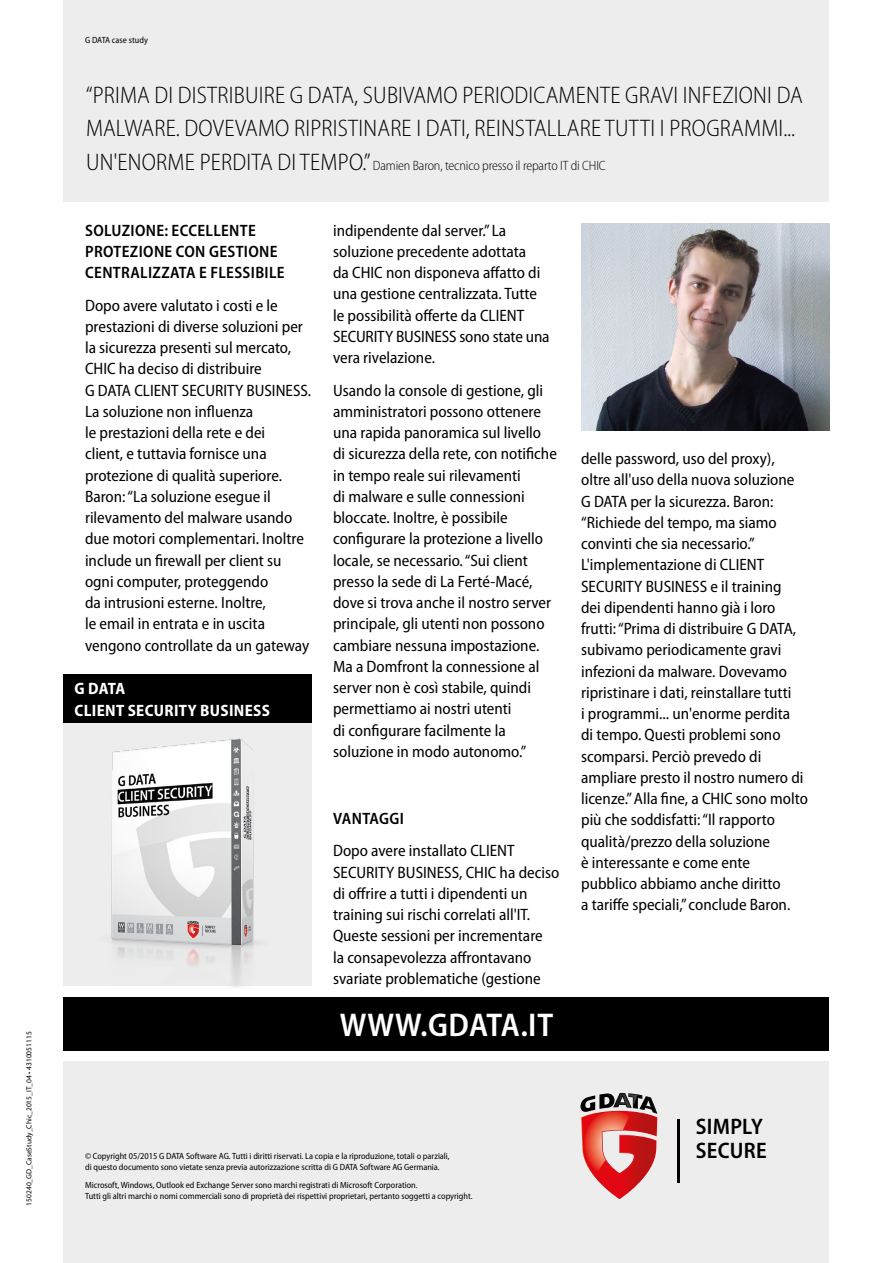
<style>
.page{position:relative;width:893px;height:1263px;background:#fff}
.page>*{position:absolute;margin:0;border:0;box-sizing:border-box;transform-origin:0 0}
.t1{font:600 semi-condensed 33px "Myriad Pro";letter-spacing:.02em;color:#fff}
.t2{font:300 semi-condensed 24px/33.8px "Myriad Pro";letter-spacing:.01em;color:#000}
.t3{font:600 semi-condensed 22.5px/23.9px "Myriad Pro";letter-spacing:.015em;color:#000}
.t4{font:semi-condensed 16.5px/21.3px "Myriad Pro";color:#000}
.t5{font:600 semi-condensed 16.5px/21.3px "Myriad Pro";letter-spacing:.02em;color:#000}
.t6{font:700 semi-condensed 16.5px/21.3px "Myriad Pro";letter-spacing:.02em;color:#fff}
.t7{font:300 semi-condensed 13.5px "Myriad Pro";letter-spacing:-.01em;color:#000}
.t8{font:semi-condensed 9px/11.2px "Myriad Pro";color:#000}
.t9{font:7.5px "Myriad Pro";color:#000}
.s1{font-size:24px}
</style>
<div class="page">
<div style="left:64px;top:0;width:765px;height:202px;background:#ededed"></div>
<div style="left:64px;top:1061px;width:765px;height:202px;background:#ededed"></div>
<div style="left:64px;top:997px;width:765px;height:53px;background:#000"></div>
<svg style="left:580px;top:1093px;width:77px;height:106px"></svg>
<hr style="left:677px;top:1119px;width:2px;height:63px;background:#000">
<div style="left:64px;top:674px;width:248px;height:49px;background:#000"></div>
<div style="left:64px;top:723px;width:248px;height:262px;background:#ededed"></div>
<img style="left:88px;top:738px;width:189px;height:249px">
<img style="left:581px;top:223px;width:248px;height:208px">
<p class="t9" style="left:24px;top:1205px;width:176px;rotate:-90deg">150240_GD_CaseStudy_Chic_2015_IT_04 • 4310051115</p>
<p class="t8" style="left:85px;top:34px;width:64px">G DATA case study</p>
<h2 class="t2" style="left:86px;top:78px;width:719px">“PRIMA DI DISTRIBUIRE G DATA, SUBIVAMO PERIODICAMENTE GRAVI INFEZIONI DA<br>MALWARE. DOVEVAMO RIPRISTINARE I DATI, REINSTALLARE TUTTI I PROGRAMMI...</h2>
<p class="t7" style="left:86px;top:158px;width:521px"><span class="s1">UN'ENORME PERDITA DI TEMPO.”</span> Damien Baron, tecnico presso il reparto IT di CHIC</p>
<p class="t5" style="left:85px;top:219px;width:201px">SOLUZIONE: ECCELLENTE<br>PROTEZIONE CON GESTIONE<br>CENTRALIZZATA E FLESSIBILE</p>
<p class="t4" style="left:85px;top:294px;width:228px">Dopo avere valutato i costi e le prestazioni di diverse soluzioni per la sicurezza presenti sul mercato,<br>CHIC ha deciso di distribuire<br>G DATA CLIENT SECURITY BUSINESS.<br>La soluzione non influenza<br>le prestazioni della rete e dei<br>client, e tuttavia fornisce una protezione di qualità superiore.<br>Baron: “La soluzione esegue il rilevamento del malware usando due motori complementari. Inoltre include un firewall per client su ogni computer, proteggendo<br>da intrusioni esterne. Inoltre,<br>le email in entrata e in uscita vengono controllate da un gateway</p>
<p class="t6" style="left:75px;top:678px;width:197px">G DATA<br>CLIENT SECURITY BUSINESS</p>
<p class="t4" style="left:333px;top:219px;width:218px">indipendente dal server.” La soluzione precedente adottata<br>da CHIC non disponeva affatto di una gestione centralizzata. Tutte le possibilità offerte da CLIENT<br>SECURITY BUSINESS sono state una vera rivelazione.</p>
<p class="t4" style="left:333px;top:379px;width:225px">Usando la console di gestione, gli amministratori possono ottenere una rapida panoramica sul livello di sicurezza della rete, con notifiche in tempo reale sui rilevamenti<br>di malware e sulle connessioni bloccate. Inoltre, è possibile configurare la protezione a livello locale, se necessario. “Sui client presso la sede di La Ferté-Macé, dove si trova anche il nostro server principale, gli utenti non possono cambiare nessuna impostazione.<br>Ma a Domfront la connessione al server non è così stabile, quindi permettiamo ai nostri utenti<br>di configurare facilmente la soluzione in modo autonomo.”</p>
<p class="t5" style="left:333px;top:807px;width:72px">VANTAGGI</p>
<p class="t4" style="left:333px;top:840px;width:228px">Dopo avere installato CLIENT SECURITY BUSINESS, CHIC ha deciso di offrire a tutti i dipendenti un training sui rischi correlati all'IT.<br>Queste sessioni per incrementare<br>la consapevolezza affrontavano svariate problematiche (gestione</p>
<h1 class="t1" style="left:340px;top:1004px;width:215px">WWW.GDATA.IT</h1>
<p class="t4" style="left:581px;top:448px;width:228px">delle password, uso del proxy), oltre all'uso della nuova soluzione<br>G DATA per la sicurezza. Baron: “Richiede del tempo, ma siamo convinti che sia necessario.”<br>L'implementazione di CLIENT<br>SECURITY BUSINESS e il training<br>dei dipendenti hanno già i loro frutti: “Prima di distribuire G DATA, subivamo periodicamente gravi infezioni da malware. Dovevamo ripristinare i dati, reinstallare tutti<br>i programmi... un'enorme perdita<br>di tempo. Questi problemi sono scomparsi. Perciò prevedo di ampliare presto il nostro numero di licenze.” Alla fine, a CHIC sono molto più che soddisfatti: “Il rapporto qualità/prezzo della soluzione<br>è interessante e come ente pubblico abbiamo anche diritto<br>a tariffe speciali,” conclude Baron.</p>
<p class="t8" style="left:85px;top:1150px;width:366px">© Copyright 05/2015 G DATA Software AG. Tutti i diritti riservati. La copia e la riproduzione, totali o parziali, di questo documento sono vietate senza previa autorizzazione scritta di G DATA Software AG Germania.</p>
<p class="t8" style="left:85px;top:1179px;width:389px">Microsoft, Windows, Outlook ed Exchange Server sono marchi registrati di Microsoft Corporation.<br>Tutti gli altri marchi o nomi commerciali sono di proprietà dei rispettivi proprietari, pertanto soggetti a copyright.</p>
<h3 class="t3" style="left:696px;top:1114px;width:73px">SIMPLY<br>SECURE</h3>
</div>
